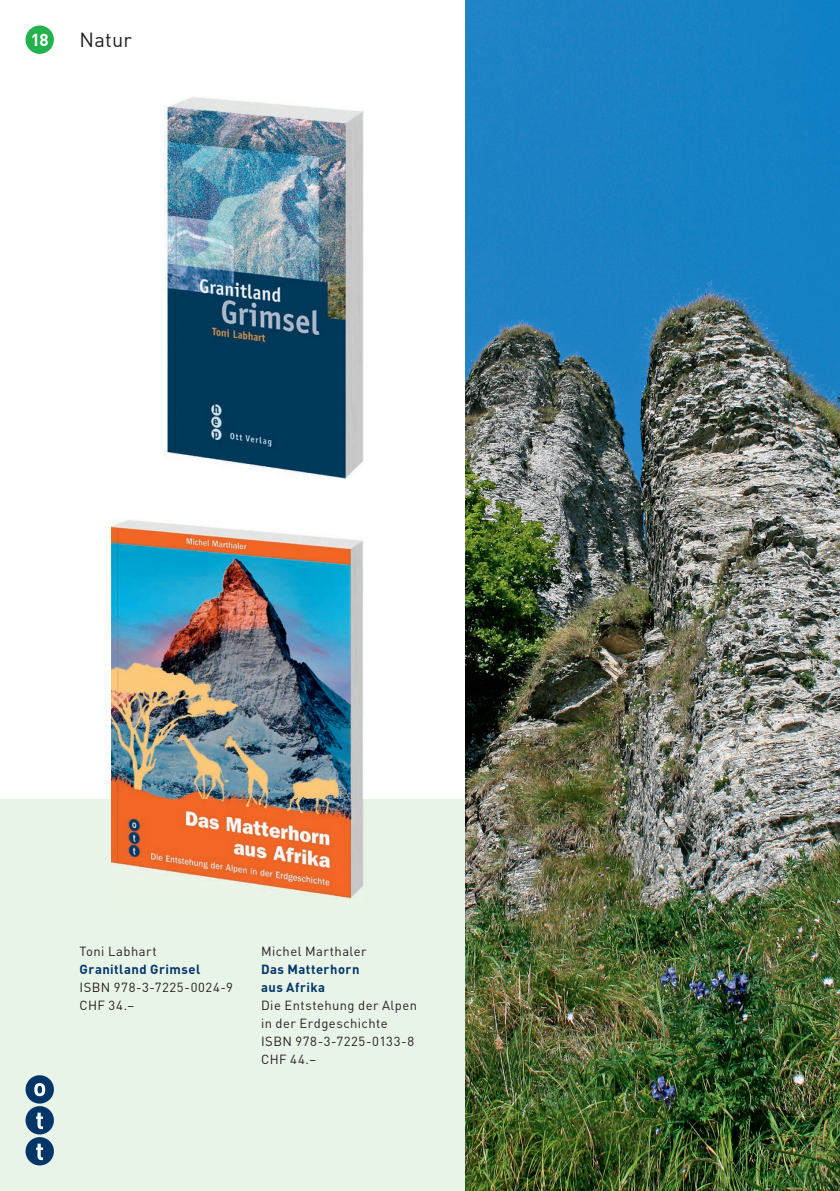
<style>
.page{position:relative;width:840px;height:1191px;background:#fff}
.page>*{position:absolute;margin:0;border:0;box-sizing:border-box;transform-origin:0 0}
.t1{font:20px "DIN";letter-spacing:.015em;color:#231f20}
.t2{font:700 17px "DIN";color:#fff}
.t3{font:13px/18px "DIN";letter-spacing:.035em;color:#231f20}
.t4{font:700 13px/18px "DIN";letter-spacing:.035em;color:#003667}
</style>
<div class="page">
<div style="left:0;top:799px;width:839px;height:392px;background:#e9f4e8"></div>
<img style="left:465px;top:0;width:374px;height:1191px">
<div style="left:26px;top:26px;width:28px;height:28px;background:#23b24b;border-radius:50%"></div>
<div style="left:26px;top:1075px;width:28px;height:28px;background:#003667;border-radius:50%"></div>
<svg style="left:34px;top:1083px;width:11px;height:13px"></svg>
<div style="left:26px;top:1137px;width:28px;height:28px;background:#003667;border-radius:50%"></div>
<svg style="left:36px;top:1143px;width:7px;height:17px"></svg>
<div style="left:26px;top:1106px;width:28px;height:28px;background:#003667;border-radius:50%"></div>
<svg style="left:36px;top:1112px;width:7px;height:17px"></svg>
<img style="left:164px;top:97px;width:199px;height:381px">
<img style="left:111px;top:520px;width:252px;height:379px">
<h2 class="t2" style="left:31px;top:28px;width:19px">18</h2>
<h1 class="t1" style="left:79px;top:27px;width:54px">Natur</h1>
<p class="t3" style="left:79px;top:942px;width:79px">Toni Labhart</p>
<p class="t4" style="left:79px;top:960px;width:122px">Granitland Grimsel</p>
<p class="t3" style="left:79px;top:978px;width:155px">ISBN 978-3-7225-0024-9<br>CHF 34.–</p>
<p class="t3" style="left:261px;top:942px;width:107px">Michel Marthaler</p>
<p class="t4" style="left:261px;top:960px;width:100px">Das Matterhorn aus Afrika</p>
<p class="t3" style="left:261px;top:996px;width:157px">Die Entstehung der Alpen in der Erdgeschichte<br>ISBN 978-3-7225-0133-8<br>CHF 44.–</p>
</div>
